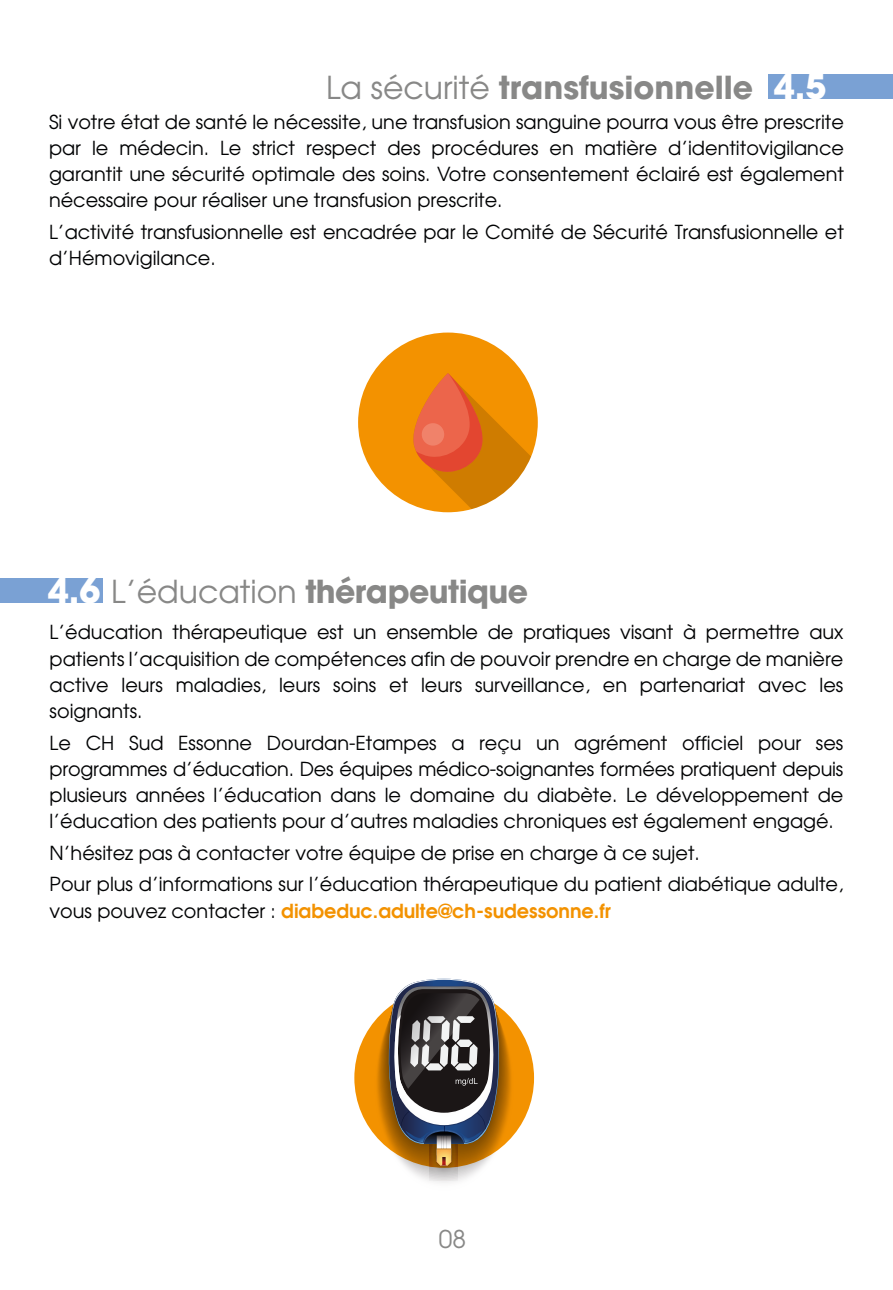
<style>
.page{position:relative;width:893px;height:1290px;background:#fff}
.page>*{position:absolute;margin:0;border:0;box-sizing:border-box;transform-origin:0 0}
.t1{font:700 31.5px "Avant Garde";color:#888887}
.t2{font:700 31.5px "Avant Garde";letter-spacing:-.02em;color:#888887}
.t3{font:24.5px "Avant Garde";color:#888887}
.t4{font:19.25px/26.2px "Avant Garde";color:#010203;text-align:justify}
.t5{font:600 19.25px "Avant Garde";color:#f39200}
.s1{font-weight:400}
.s2{font-size:33.77px;color:#fff}
.s3{font-weight:400;color:#010203}
</style>
<div class="page">
<div style="left:769px;top:74px;width:124px;height:25px;background:#7aa1d4"></div>
<svg style="left:358px;top:333px;width:180px;height:179px"></svg>
<div style="left:422px;top:423px;width:22px;height:23px;background:#f0826a;border-radius:50%"></div>
<div style="left:0;top:578px;width:102px;height:25px;background:#7aa1d4"></div>
<div style="left:354px;top:988px;width:180px;height:180px;background:#f39200;border-radius:50%"></div>
<svg style="left:374px;top:979px;width:140px;height:204px"></svg>
<h1 class="t1" style="left:326px;top:67px;width:502px"><span class="s1">La sécurité</span> transfusionnelle <span class="s2">4.5</span></h1>
<p class="t4" style="left:49px;top:108px;width:796px">Si votre état de santé le nécessite, une transfusion sanguine pourra vous être prescrite par le médecin. Le strict respect des procédures en matière d’identitovigilance garantit une sécurité optimale des soins. Votre consentement éclairé est également nécessaire pour réaliser une transfusion prescrite.</p>
<p class="t4" style="left:49px;top:218px;width:796px">L’activité transfusionnelle est encadrée par le Comité de Sécurité Transfusionnelle et d’Hémovigilance.</p>
<h1 class="t2" style="left:48px;top:570px;width:482px"><span class="s2">4.6</span> <span class="s1">L’éducation</span> thérapeutique</h1>
<p class="t4" style="left:50px;top:619px;width:795px">L’éducation thérapeutique est un ensemble de pratiques visant à permettre aux patients l’acquisition de compétences afin de pouvoir prendre en charge de manière active leurs maladies, leurs soins et leurs surveillance, en partenariat avec les soignants.</p>
<p class="t4" style="left:50px;top:729px;width:795px">Le CH Sud Essonne Dourdan-Etampes a reçu un agrément officiel pour ses programmes d’éducation. Des équipes médico-soignantes formées pratiquent depuis plusieurs années l’éducation dans le domaine du diabète. Le développement de l’éducation des patients pour d’autres maladies chroniques est également engagé.</p>
<p class="t4" style="left:50px;top:837px;width:795px;line-height:31.5px">N’hésitez pas à contacter votre équipe de prise en charge à ce sujet.<br>Pour plus d’informations sur l’éducation thérapeutique du patient diabétique adulte,</p>
<p class="t5" style="left:50px;top:898px;width:563px"><span class="s3">vous pouvez contacter :</span> diabeduc.adulte@ch-sudessonne.fr</p>
<p class="t3" style="left:439px;top:1224px;width:29px">08</p>
</div>
